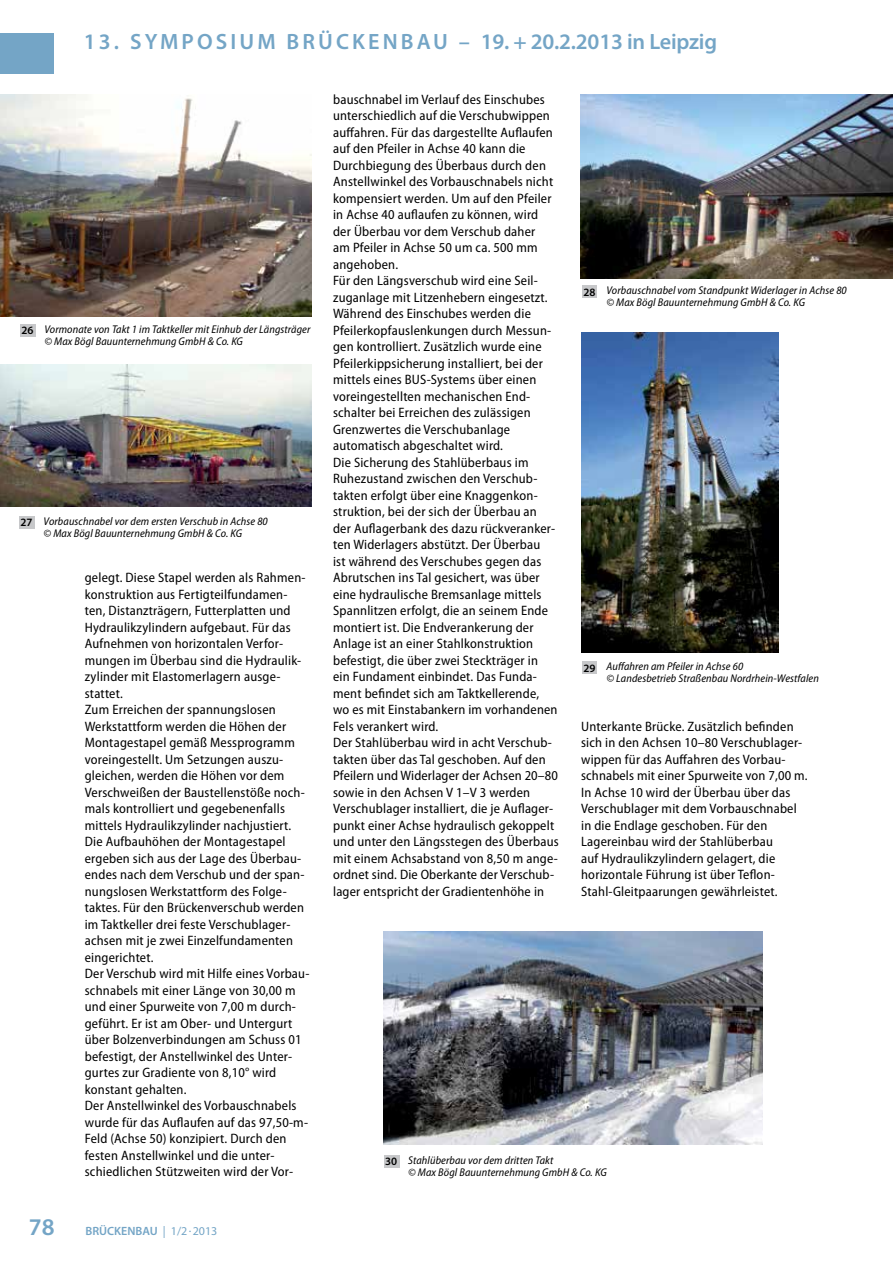
<style>
.page{position:relative;width:893px;height:1263px;background:#fff}
.page>*{position:absolute;margin:0;border:0;box-sizing:border-box;transform-origin:0 0}
.t1{font:600 24px "Myriad Pro";color:#74a5c6}
.t2{font:600 22.2px "Myriad Pro";letter-spacing:.14em;color:#74a5c6}
.t3{font:semi-condensed 13.65px/16.5px "Myriad Pro";letter-spacing:.015em;color:#000}
.t4{font:600 12px "Myriad Pro";color:#74a5c6}
.t5{font:italic semi-condensed 11.25px/12px "Myriad Pro";letter-spacing:.01em;color:#000}
.s1{font-weight:600;font-style:normal;font-stretch:normal}
.s2{font-weight:400}
</style>
<div class="page">
<div style="left:0;top:33px;width:54px;height:40px;background:#74a5c6"></div>
<div style="left:20px;top:324px;width:16px;height:12px;background:#c7c8ca"></div>
<div style="left:19px;top:516px;width:16px;height:12px;background:#c7c8ca"></div>
<img style="left:0;top:94px;width:312px;height:223px">
<img style="left:0;top:365px;width:312px;height:142px">
<div style="left:582px;top:286px;width:15px;height:12px;background:#c7c8ca"></div>
<img style="left:580px;top:94px;width:313px;height:184px">
<div style="left:582px;top:662px;width:15px;height:12px;background:#c7c8ca"></div>
<img style="left:582px;top:333px;width:197px;height:320px">
<div style="left:384px;top:1155px;width:15px;height:12px;background:#c7c8ca"></div>
<img style="left:384px;top:932px;width:378px;height:212px">
<h2 class="t2" style="left:84px;top:29px;width:635px">13. SYMPOSIUM BRÜCKENBAU – 19. + 20.2.2013 in Leipzig</h2>
<p class="t5" style="left:44px;top:323px;width:267px;text-indent:-23px"><span class="s1">26</span> Vormonate von Takt 1 im Taktkeller mit Einhub der Längsträger © Max Bögl Bauunternehmung GmbH &amp; Co. KG</p>
<p class="t5" style="left:21px;top:515px;width:249px;text-align:center"><span class="s1">27</span> Vorbauschnabel vor dem ersten Verschub in Achse 80 © Max Bögl Bauunternehmung GmbH &amp; Co. KG</p>
<p class="t3" style="left:85px;top:569px;width:226px">gelegt. Diese Stapel werden als Rahmen&shy;konstruktion aus Fertigteilfundamen&shy;ten, Distanzträgern, Futterplatten und Hydraulikzylindern aufgebaut. Für das Aufnehmen von horizontalen Verfor&shy;mungen im Überbau sind die Hydraulik&shy;zylinder mit Elastomerlagern ausge&shy;stattet.<br>Zum Erreichen der spannungslosen Werkstattform werden die Höhen der Montagestapel gemäß Messprogramm voreingestellt. Um Setzungen auszu&shy;gleichen, werden die Höhen vor dem Verschweißen der Baustellenstöße noch&shy;mals kontrolliert und gegebenenfalls mittels Hydraulikzylinder nachjustiert.<br>Die Aufbauhöhen der Montagestapel ergeben sich aus der Lage des Überbau&shy;endes nach dem Verschub und der span&shy;nungslosen Werkstattform des Folge&shy;taktes. Für den Brückenverschub werden im Taktkeller drei feste Verschublager&shy;achsen mit je zwei Einzelfundamenten eingerichtet.<br>Der Verschub wird mit Hilfe eines Vorbau&shy;schnabels mit einer Länge von 30,00 m und einer Spurweite von 7,00 m durch&shy;geführt. Er ist am Ober- und Untergurt über Bolzenverbindungen am Schuss 01 befestigt, der Anstellwinkel des Unter&shy;gurtes zur Gradiente von 8,10° wird konstant gehalten.<br>Der Anstellwinkel des Vorbauschnabels wurde für das Auflaufen auf das 97,50-m-Feld (Achse 50) konzipiert. Durch den festen Anstellwinkel und die unter&shy;schiedlichen Stützweiten wird der Vor-</p>
<h1 class="t1" style="left:29px;top:1214px;width:27px">78</h1>
<p class="t4" style="left:86px;top:1224px;width:133px">BRÜCKENBAU <span class="s2">| 1/2</span><sup>.</sup><span class="s2">2013</span></p>
<p class="t3" style="left:333px;top:91px;width:227px">bauschnabel im Verlauf des Einschubes unterschiedlich auf die Verschubwippen auffahren. Für das dargestellte Auflaufen auf den Pfeiler in Achse 40 kann die Durchbiegung des Überbaus durch den Anstellwinkel des Vorbauschnabels nicht kompensiert werden. Um auf den Pfeiler in Achse 40 auflaufen zu können, wird der Überbau vor dem Verschub daher<br>am Pfeiler in Achse 50 um ca. 500 mm angehoben.<br>Für den Längsverschub wird eine Seil&shy;zuganlage mit Litzenhebern eingesetzt.<br>Während des Einschubes werden die Pfeilerkopfauslenkungen durch Messun&shy;gen kontrolliert. Zusätzlich wurde eine Pfeilerkippsicherung installiert, bei der mittels eines BUS-Systems über einen voreingestellten mechanischen End&shy;schalter bei Erreichen des zulässigen Grenzwertes die Verschubanlage automatisch abgeschaltet wird.<br>Die Sicherung des Stahlüberbaus im Ruhezustand zwischen den Verschub&shy;takten erfolgt über eine Knaggenkon&shy;struktion, bei der sich der Überbau an<br>der Auflagerbank des dazu rückveranker&shy;ten Widerlagers abstützt. Der Überbau<br>ist während des Verschubes gegen das Abrutschen ins Tal gesichert, was über eine hydraulische Bremsanlage mittels Spannlitzen erfolgt, die an seinem Ende montiert ist. Die Endverankerung der Anlage ist an einer Stahlkonstruktion befestigt, die über zwei Steckträger in<br>ein Fundament einbindet. Das Funda&shy;ment befindet sich am Taktkellerende,<br>wo es mit Einstabankern im vorhandenen Fels verankert wird.<br>Der Stahlüberbau wird in acht Verschub&shy;takten über das Tal geschoben. Auf den Pfeilern und Widerlager der Achsen 20–80 sowie in den Achsen V 1–V 3 werden Verschublager installiert, die je Auflager&shy;punkt einer Achse hydraulisch gekoppelt und unter den Längsstegen des Überbaus mit einem Achsabstand von 8,50 m ange&shy;ordnet sind. Die Oberkante der Verschub&shy;lager entspricht der Gradientenhöhe in</p>
<p class="t5" style="left:606px;top:285px;width:242px;text-indent:-23px"><span class="s1">28</span> Vorbauschnabel vom Standpunkt Widerlager in Achse 80 © Max Bögl Bauunternehmung GmbH &amp; Co. KG</p>
<p class="t5" style="left:606px;top:661px;width:214px;text-indent:-23px"><span class="s1">29</span> Auffahren am Pfeiler in Achse 60<br>© Landesbetrieb Straßenbau Nordrhein-Westfalen</p>
<p class="t3" style="left:581px;top:718px;width:228px">Unterkante Brücke. Zusätzlich befinden sich in den Achsen 10–80 Verschublager&shy;wippen für das Auffahren des Vorbau&shy;schnabels mit einer Spurweite von 7,00 m.<br>In Achse 10 wird der Überbau über das Verschublager mit dem Vorbauschnabel in die Endlage geschoben. Für den Lagereinbau wird der Stahlüberbau<br>auf Hydraulikzylindern gelagert, die horizontale Führung ist über Teflon-Stahl-Gleitpaarungen gewährleistet.</p>
<p class="t5" style="left:408px;top:1154px;width:200px;text-indent:-23px"><span class="s1">30</span> Stahlüberbau vor dem dritten Takt<br>© Max Bögl Bauunternehmung GmbH &amp; Co. KG</p>
</div>
